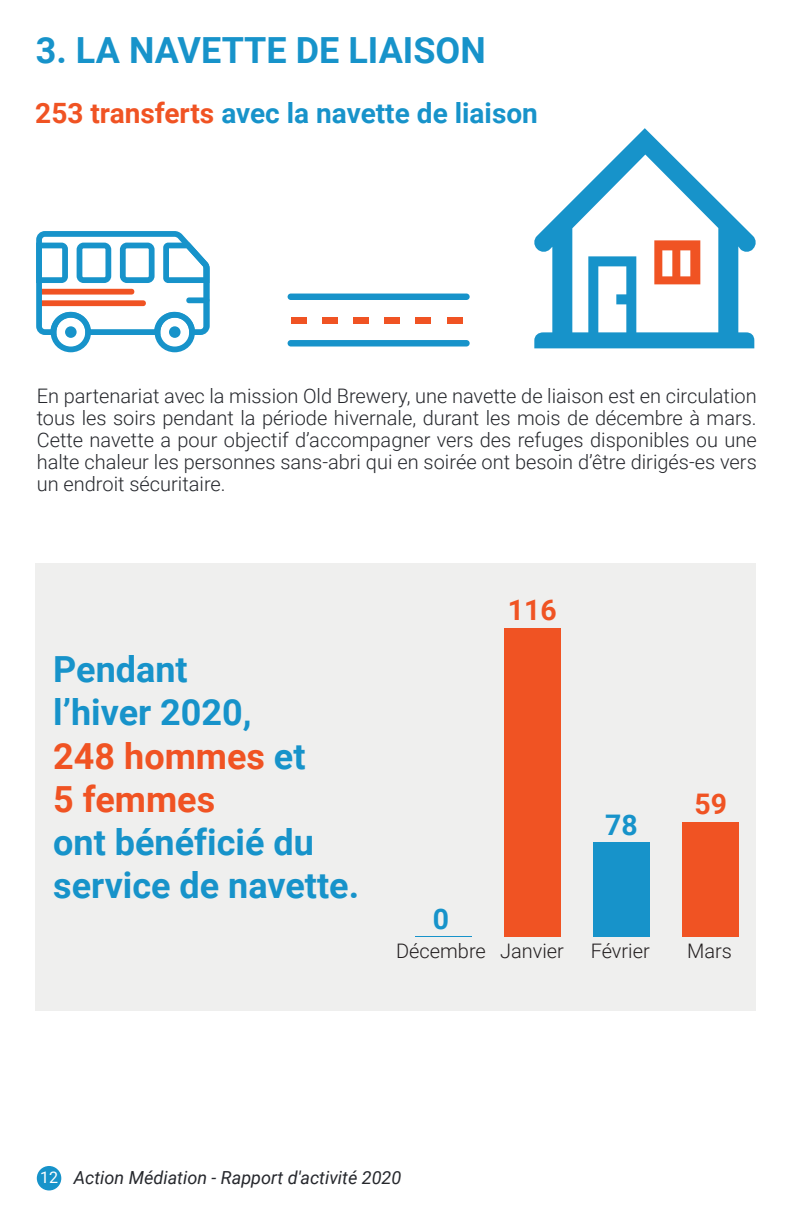
<style>
.page{position:relative;width:792px;height:1224px;background:#fff}
.page>*{position:absolute;margin:0;border:0;box-sizing:border-box;transform-origin:0 0}
.t1{font:700 36px/43.2px "Roboto";color:#1793ca}
.t2{font:700 28.4px "Roboto";color:#f05323}
.t3{font:700 28.4px "Roboto";color:#1793ca}
.t4{font:700 28px "Roboto";color:#1793ca}
.t5{font:300 20px/22px "Roboto";color:#26282d;text-align:justify}
.t6{font:300 20px "Roboto";color:#231f20}
.t7{font:italic 18px "Roboto";color:#26282d}
.s1{color:#f05323}
.s2{font-style:normal;font-size:16px;color:#fff}
</style>
<div class="page">
<div style="left:36px;top:563px;width:720px;height:448px;background:#efefee"></div>
<svg style="left:36px;top:231px;width:174px;height:121px"></svg>
<div style="left:288px;top:340px;width:182px;height:7px;background:#1793ca;border-radius:3px"></div>
<div style="left:322px;top:317px;width:16px;height:6px;background:#f05323"></div>
<div style="left:291px;top:317px;width:16px;height:6px;background:#f05323"></div>
<div style="left:288px;top:294px;width:182px;height:6px;background:#1793ca;border-radius:3px"></div>
<div style="left:353px;top:317px;width:16px;height:6px;background:#f05323"></div>
<div style="left:416px;top:317px;width:15px;height:6px;background:#f05323"></div>
<div style="left:384px;top:317px;width:16px;height:6px;background:#f05323"></div>
<div style="left:447px;top:317px;width:16px;height:6px;background:#f05323"></div>
<hr style="left:415px;top:937px;width:57px;height:1px;background:#1793ca">
<div style="left:593px;top:843px;width:57px;height:94px;background:#1793ca"></div>
<div style="left:505px;top:628px;width:56px;height:309px;background:#f05323"></div>
<div style="left:682px;top:822px;width:57px;height:115px;background:#f05323"></div>
<svg style="left:534px;top:128px;width:222px;height:220px"></svg>
<div style="left:37px;top:1166px;width:24px;height:24px;background:#1793ca;border-radius:50%"></div>
<h1 class="t1" style="left:36px;top:28px;width:451px">3. LA NAVETTE DE LIAISON</h1>
<h3 class="t4" style="left:35px;top:93px;width:504px"><span class="s1">253 transferts</span> avec la navette de liaison</h3>
<p class="t5" style="left:37px;top:385px;width:722px">En partenariat avec la mission Old Brewery, une navette de liaison est en circulation tous les soirs pendant la période hivernale, durant les mois de décembre à mars.<br>Cette navette a pour objectif d’accompagner vers des refuges disponibles ou une halte chaleur les personnes sans-abri qui en soirée ont besoin d’être dirigés-es vers un endroit sécuritaire.</p>
<h1 class="t1" style="left:53px;top:646px;width:254px">Pendant<br>l’hiver 2020,<br><span class="s1">248 hommes</span> et<br><span class="s1">5 femmes</span></h1>
<h1 class="t1" style="left:53px;top:819px;width:307px">ont bénéficié du service de navette.</h1>
<h2 class="t2" style="left:508px;top:590px;width:50px">116</h2>
<h2 class="t3" style="left:605px;top:805px;width:34px">78</h2>
<h2 class="t3" style="left:433px;top:899px;width:18px">0</h2>
<p class="t6" style="left:396px;top:937px;width:91px">Décembre</p>
<p class="t6" style="left:500px;top:937px;width:65px">Janvier</p>
<p class="t6" style="left:591px;top:937px;width:61px">Février</p>
<h2 class="t2" style="left:694px;top:784px;width:34px">59</h2>
<p class="t6" style="left:687px;top:937px;width:46px">Mars</p>
<p class="t7" style="left:40px;top:1165px;width:363px"><span class="s2">12</span> Action Médiation - Rapport d'activité 2020</p>
</div>
